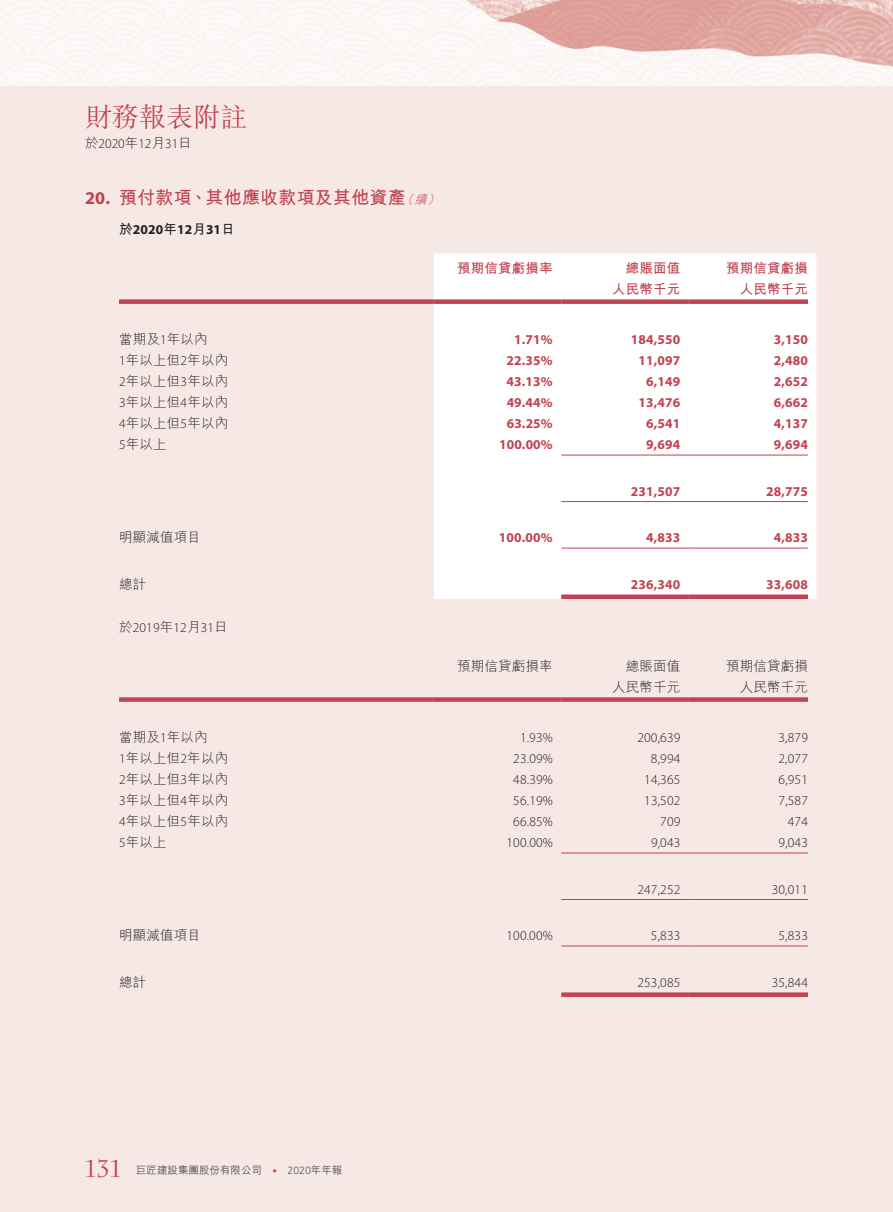
<style>
.page{position:relative;width:893px;height:1212px;background:#f6e8e4}
.page>*{position:absolute;margin:0;border:0;box-sizing:border-box;transform-origin:0 0}
.t1{font:300 27px "M Sung HK";color:#c14250}
.t2{font:24px "Charlemagne Std";color:#c14250}
.t3{font:700 18px "M Hei HK";letter-spacing:.01em;color:#c14250}
.t4{font:700 18px "Myriad Pro";color:#c14250}
.t5{font:300 13.5px "Myriad Pro";letter-spacing:.015em;color:#231f20}
.t6{font:700 13.5px "Myriad Pro";letter-spacing:.01em;color:#c14250}
.t7{font:300 13.5px "M Hei HK";letter-spacing:.015em;color:#231f20}
.t8{font:700 13.5px "M Hei HK";letter-spacing:.01em;color:#c14250}
.t9{font:700 13.5px "Myriad Pro";letter-spacing:.01em;color:#231f20}
.t10{font:italic 300 12px "M Hei HK";color:#c14250}
.t11{font:500 10.5px "M Hei HK";color:#57585a}
.t12{font:300 10.5px "Frutiger LT Std";color:#57585a}
.t13{font:300 9px "Frutiger LT Std";color:#c14250}
.s1{font-family:"M Hei HK"}
.s2{font-family:"Myriad Pro"}
.s3{font-family:"M Hei HK";font-weight:500}
</style>
<div class="page">
<img style="left:0;top:0;width:893px;height:85px">
<div style="left:434px;top:253px;width:382px;height:346px;background:#fff"></div>
<div style="left:119px;top:299px;width:315px;height:5px;background:#c14250"></div>
<div style="left:434px;top:299px;width:127px;height:5px;background:#c14250"></div>
<div style="left:561px;top:299px;width:128px;height:5px;background:#c14250"></div>
<div style="left:689px;top:299px;width:119px;height:5px;background:#c14250"></div>
<hr style="left:561px;top:455px;width:128px;height:1px;background:#c14250">
<hr style="left:689px;top:455px;width:119px;height:1px;background:#c14250">
<hr style="left:561px;top:501px;width:128px;height:1px;background:#c14250">
<hr style="left:689px;top:501px;width:119px;height:1px;background:#c14250">
<hr style="left:561px;top:548px;width:128px;height:1px;background:#c14250">
<hr style="left:689px;top:548px;width:119px;height:1px;background:#c14250">
<div style="left:561px;top:594px;width:128px;height:5px;background:#c14250"></div>
<div style="left:689px;top:594px;width:119px;height:5px;background:#c14250"></div>
<div style="left:119px;top:697px;width:315px;height:5px;background:#c14250"></div>
<div style="left:434px;top:697px;width:127px;height:5px;background:#c14250"></div>
<div style="left:561px;top:697px;width:128px;height:5px;background:#c14250"></div>
<div style="left:689px;top:697px;width:119px;height:5px;background:#c14250"></div>
<hr style="left:561px;top:852px;width:128px;height:1px;background:#c14250">
<hr style="left:689px;top:852px;width:119px;height:1px;background:#c14250">
<hr style="left:561px;top:899px;width:128px;height:1px;background:#c14250">
<hr style="left:689px;top:899px;width:119px;height:1px;background:#c14250">
<hr style="left:561px;top:946px;width:128px;height:1px;background:#c14250">
<hr style="left:689px;top:946px;width:119px;height:1px;background:#c14250">
<div style="left:561px;top:992px;width:128px;height:5px;background:#c14250"></div>
<div style="left:689px;top:992px;width:119px;height:5px;background:#c14250"></div>
<h1 class="t1" style="left:85px;top:98px;width:163px">財務報表附註</h1>
<p class="t5" style="left:85px;top:136px;width:108px"><span class="s1">於</span>2020<span class="s1">年</span>12<span class="s1">月</span>31<span class="s1">日</span></p>
<h3 class="t4" style="left:85px;top:188px;width:27px">20.</h3>
<h3 class="t3" style="left:119px;top:184px;width:288px">預付款項、其他應收款項及其他資產</h3>
<p class="t10" style="left:415px;top:191px;width:17px">續</p>
<p class="t10" style="left:401px;top:191px;width:17px">（</p>
<p class="t10" style="left:427px;top:191px;width:17px">(</p>
<p class="t9" style="left:119px;top:222px;width:117px"><span class="s1">於</span>2020<span class="s1">年</span>12<span class="s1">月</span>31<span class="s1">日</span></p>
<p class="t7" style="left:119px;top:330px;width:90px">當期及<span class="s2">1</span>年以內</p>
<p class="t7" style="left:119px;top:351px;width:111px"><span class="s2">1</span>年以上但<span class="s2">2</span>年以內</p>
<p class="t7" style="left:119px;top:372px;width:111px"><span class="s2">2</span>年以上但<span class="s2">3</span>年以內</p>
<p class="t7" style="left:119px;top:393px;width:111px"><span class="s2">3</span>年以上但<span class="s2">4</span>年以內</p>
<p class="t7" style="left:119px;top:414px;width:111px"><span class="s2">4</span>年以上但<span class="s2">5</span>年以內</p>
<p class="t7" style="left:119px;top:435px;width:49px"><span class="s2">5</span>年以上</p>
<p class="t8" style="left:457px;top:258px;width:97px">預期信貸虧損率</p>
<p class="t6" style="left:514px;top:332px;width:40px">1.71%</p>
<p class="t6" style="left:507px;top:353px;width:48px">22.35%</p>
<p class="t6" style="left:507px;top:374px;width:48px">43.13%</p>
<p class="t6" style="left:507px;top:395px;width:48px">49.44%</p>
<p class="t6" style="left:507px;top:416px;width:48px">63.25%</p>
<p class="t6" style="left:499px;top:437px;width:55px">100.00%</p>
<p class="t7" style="left:119px;top:528px;width:83px">明顯減值項目</p>
<p class="t6" style="left:499px;top:530px;width:55px">100.00%</p>
<p class="t7" style="left:119px;top:574px;width:29px">總計</p>
<p class="t5" style="left:119px;top:620px;width:110px"><span class="s1">於</span>2019<span class="s1">年</span>12<span class="s1">月</span>31<span class="s1">日</span></p>
<p class="t7" style="left:457px;top:656px;width:97px">預期信貸虧損率</p>
<p class="t7" style="left:119px;top:728px;width:90px">當期及<span class="s2">1</span>年以內</p>
<p class="t5" style="left:520px;top:730px;width:34px">1.93%</p>
<p class="t7" style="left:119px;top:749px;width:111px"><span class="s2">1</span>年以上但<span class="s2">2</span>年以內</p>
<p class="t5" style="left:513px;top:751px;width:41px">23.09%</p>
<p class="t7" style="left:119px;top:770px;width:111px"><span class="s2">2</span>年以上但<span class="s2">3</span>年以內</p>
<p class="t5" style="left:513px;top:772px;width:41px">48.39%</p>
<p class="t7" style="left:119px;top:791px;width:111px"><span class="s2">3</span>年以上但<span class="s2">4</span>年以內</p>
<p class="t5" style="left:513px;top:793px;width:41px">56.19%</p>
<p class="t7" style="left:119px;top:812px;width:111px"><span class="s2">4</span>年以上但<span class="s2">5</span>年以內</p>
<p class="t5" style="left:513px;top:814px;width:41px">66.85%</p>
<p class="t7" style="left:119px;top:833px;width:49px"><span class="s2">5</span>年以上</p>
<p class="t5" style="left:507px;top:835px;width:48px">100.00%</p>
<p class="t7" style="left:119px;top:926px;width:83px">明顯減值項目</p>
<p class="t7" style="left:119px;top:972px;width:29px">總計</p>
<p class="t5" style="left:506px;top:928px;width:48px">100.00%</p>
<p class="t8" style="left:626px;top:258px;width:56px">總賬面值</p>
<p class="t8" style="left:726px;top:258px;width:83px">預期信貸虧損</p>
<p class="t8" style="left:612px;top:279px;width:70px">人民幣千元</p>
<p class="t8" style="left:740px;top:279px;width:70px">人民幣千元</p>
<p class="t6" style="left:631px;top:332px;width:51px">184,550</p>
<p class="t6" style="left:774px;top:332px;width:36px">3,150</p>
<p class="t6" style="left:639px;top:353px;width:43px">11,097</p>
<p class="t6" style="left:774px;top:353px;width:36px">2,480</p>
<p class="t6" style="left:646px;top:374px;width:36px">6,149</p>
<p class="t6" style="left:774px;top:374px;width:36px">2,652</p>
<p class="t6" style="left:639px;top:395px;width:43px">13,476</p>
<p class="t6" style="left:774px;top:395px;width:36px">6,662</p>
<p class="t6" style="left:646px;top:416px;width:36px">6,541</p>
<p class="t6" style="left:774px;top:416px;width:36px">4,137</p>
<p class="t6" style="left:646px;top:437px;width:36px">9,694</p>
<p class="t6" style="left:774px;top:437px;width:36px">9,694</p>
<p class="t6" style="left:631px;top:484px;width:51px">231,507</p>
<p class="t6" style="left:766px;top:484px;width:43px">28,775</p>
<p class="t6" style="left:646px;top:530px;width:36px">4,833</p>
<p class="t6" style="left:774px;top:530px;width:36px">4,833</p>
<p class="t6" style="left:631px;top:577px;width:51px">236,340</p>
<p class="t6" style="left:766px;top:577px;width:43px">33,608</p>
<p class="t7" style="left:626px;top:656px;width:56px">總賬面值</p>
<p class="t7" style="left:726px;top:656px;width:83px">預期信貸虧損</p>
<p class="t7" style="left:612px;top:677px;width:70px">人民幣千元</p>
<p class="t7" style="left:740px;top:677px;width:70px">人民幣千元</p>
<p class="t5" style="left:637px;top:730px;width:44px">200,639</p>
<p class="t5" style="left:778px;top:730px;width:31px">3,879</p>
<p class="t5" style="left:651px;top:751px;width:31px">8,994</p>
<p class="t5" style="left:778px;top:751px;width:31px">2,077</p>
<p class="t5" style="left:644px;top:772px;width:38px">14,365</p>
<p class="t5" style="left:779px;top:772px;width:31px">6,951</p>
<p class="t5" style="left:644px;top:793px;width:38px">13,502</p>
<p class="t5" style="left:779px;top:793px;width:31px">7,587</p>
<p class="t5" style="left:660px;top:814px;width:22px">709</p>
<p class="t5" style="left:788px;top:814px;width:22px">474</p>
<p class="t5" style="left:651px;top:835px;width:31px">9,043</p>
<p class="t5" style="left:779px;top:835px;width:31px">9,043</p>
<p class="t5" style="left:637px;top:882px;width:44px">247,252</p>
<p class="t5" style="left:772px;top:882px;width:38px">30,011</p>
<p class="t5" style="left:651px;top:928px;width:31px">5,833</p>
<p class="t5" style="left:778px;top:928px;width:31px">5,833</p>
<p class="t5" style="left:637px;top:975px;width:44px">253,085</p>
<p class="t5" style="left:772px;top:975px;width:38px">35,844</p>
<h2 class="t2" style="left:85px;top:1155px;width:38px">131</h2>
<p class="t11" style="left:136px;top:1163px;width:127px">巨匠建設集團股份有限公司</p>
<p class="t13" style="left:273px;top:1166px;width:6px">•</p>
<p class="t12" style="left:288px;top:1164px;width:56px">2020<span class="s3">年年報</span></p>
</div>
